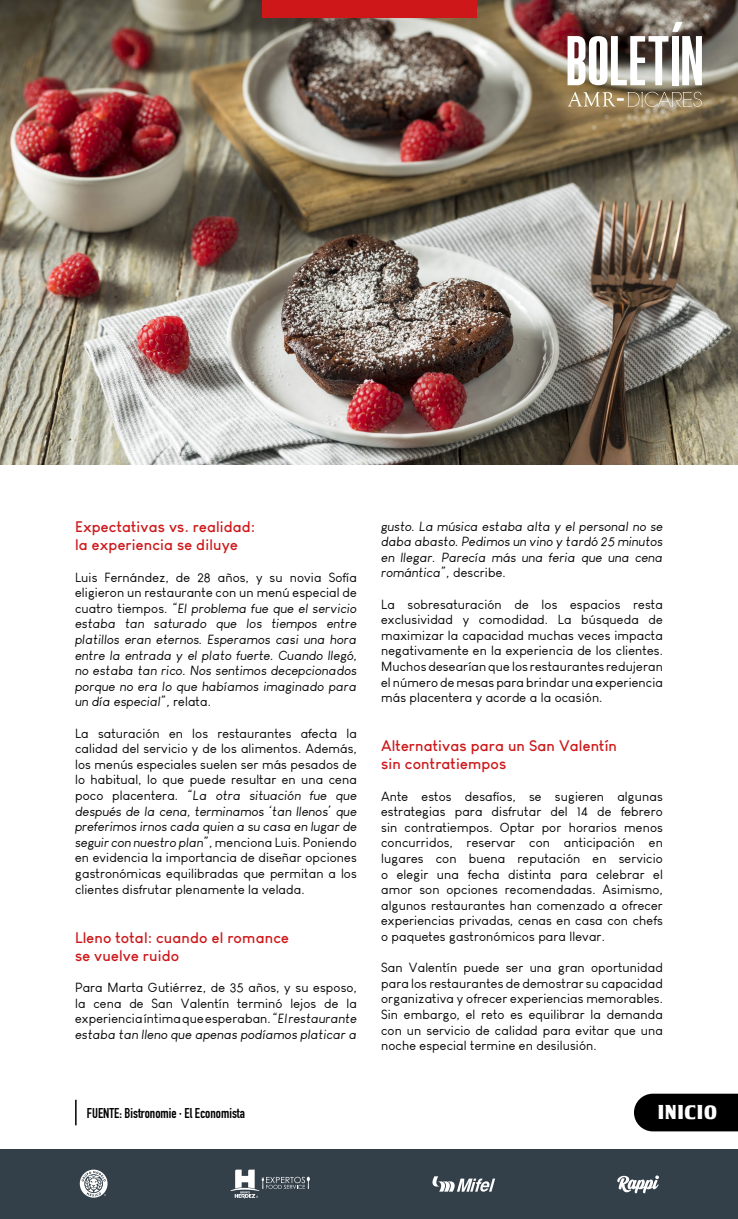
<style>
.page{position:relative;width:738px;height:1219px;background:#fff}
.page>*{position:absolute;margin:0;border:0;box-sizing:border-box;transform-origin:0 0}
.t1{font:55px "Pirrata";color:#fff}
.t2{font:23.1px "Pirrata";color:#fff}
.t3{font:20px "Tobago Poster";letter-spacing:.05em;color:#fff}
.t4{font:700 15px/18px "Louis George Cafe";letter-spacing:.01em;color:#cd1719}
.t5{font:700 14px "DIN Condensed";color:#000}
.t6{font:13px/15.6px "Louis George Cafe";letter-spacing:.01em;color:#000;text-align:justify}
.t7{font:italic 13px/15.6px "Louis George Cafe";letter-spacing:.01em;color:#000;text-align:justify}
.s1{font-style:normal}
.s2{font-style:italic}
</style>
<div class="page">
<img style="left:0;top:0;width:737px;height:465px">
<div style="left:0;top:1149px;width:737px;height:70px;background:#33404a"></div>
<svg style="left:80px;top:1170px;width:27px;height:28px"></svg>
<svg style="left:617px;top:1175px;width:41px;height:18px"></svg>
<svg style="left:230px;top:1170px;width:79px;height:28px"></svg>
<svg style="left:432px;top:1176px;width:62px;height:16px"></svg>
<div style="left:261px;top:0;width:215px;height:17px;background:#cd1719"></div>
<svg style="left:567px;top:92px;width:48px;height:15px"></svg>
<svg style="left:627px;top:92px;width:74px;height:15px"></svg>
<hr style="left:75px;top:1100px;width:2px;height:25px;background:#000">
<div style="left:634px;top:1094px;width:103px;height:37px;background:#000"></div>
<hr style="left:737px;top:1149px;width:1px;height:70px;background:#33404a">
<img style="left:737px;top:0;width:1px;height:1094px">
<svg style="left:671px;top:22px;width:11px;height:10px"></svg>
<h1 class="t1" style="left:565px;top:32px;width:139px">BOLETIN</h1>
<h2 class="t2" style="left:616px;top:86px;width:10px">-</h2>
<p class="t4" style="left:75px;top:518px;width:181px">Expectativas vs. realidad: la experiencia se diluye</p>
<p class="t7" style="left:75px;top:569px;width:283px"><span class="s1">Luis Fernández, de 28 años, y su novia Sofía eligieron un restaurante con un menú especial de cuatro tiempos.</span> “El problema fue que el servicio estaba tan saturado que los tiempos entre platillos eran eternos. Esperamos casi una hora entre la entrada y el plato fuerte. Cuando llegó, no estaba tan rico. Nos sentimos decepcionados porque no era lo que habíamos imaginado para un día especial”, <span class="s1">relata.</span></p>
<p class="t6" style="left:75px;top:725px;width:283px">La saturación en los restaurantes afecta la calidad del servicio y de los alimentos. Además, los menús especiales suelen ser más pesados de lo habitual, lo que puede resultar en una cena poco placentera. <span class="s2">“La otra situación fue que después de la cena, terminamos ‘tan llenos’ que preferimos irnos cada quien a su casa en lugar de seguir con nuestro plan”,</span> menciona Luis. Poniendo en evidencia la importancia de diseñar opciones gastronómicas equilibradas que permitan a los clientes disfrutar plenamente la velada.</p>
<p class="t4" style="left:75px;top:928px;width:215px">Lleno total: cuando el romance se vuelve ruido</p>
<p class="t6" style="left:75px;top:980px;width:283px">Para Marta Gutiérrez, de 35 años, y su esposo, la cena de San Valentín terminó lejos de la experiencia íntima que esperaban. <span class="s2">“El restaurante estaba tan lleno que apenas podíamos platicar a</span></p>
<p class="t7" style="left:381px;top:518px;width:283px">gusto. La música estaba alta y el personal no se daba abasto. Pedimos un vino y tardó 25 minutos en llegar. Parecía más una feria que una cena romántica”, <span class="s1">describe.</span></p>
<p class="t6" style="left:381px;top:596px;width:283px">La sobresaturación de los espacios resta exclusividad y comodidad. La búsqueda de maximizar la capacidad muchas veces impacta negativamente en la experiencia de los clientes.<br>Muchos desearían que los restaurantes redujeran el número de mesas para brindar una experiencia más placentera y acorde a la ocasión.</p>
<p class="t4" style="left:381px;top:737px;width:237px">Alternativas para un San Valentín sin contratiempos</p>
<p class="t6" style="left:381px;top:788px;width:283px">Ante estos desafíos, se sugieren algunas estrategias para disfrutar del 14 de febrero sin contratiempos. Optar por horarios menos concurridos, reservar con anticipación en lugares con buena reputación en servicio o elegir una fecha distinta para celebrar el amor son opciones recomendadas. Asimismo, algunos restaurantes han comenzado a ofrecer experiencias privadas, cenas en casa con chefs o paquetes gastronómicos para llevar.</p>
<p class="t6" style="left:381px;top:960px;width:283px">San Valentín puede ser una gran oportunidad para los restaurantes de demostrar su capacidad organizativa y ofrecer experiencias memorables.<br>Sin embargo, el reto es equilibrar la demanda con un servicio de calidad para evitar que una noche especial termine en desilusión.</p>
<p class="t5" style="left:87px;top:1104px;width:159px">FUENTE: Bistronomie · El Economista</p>
<h3 class="t3" style="left:656px;top:1100px;width:60px">INICIO</h3>
</div>
